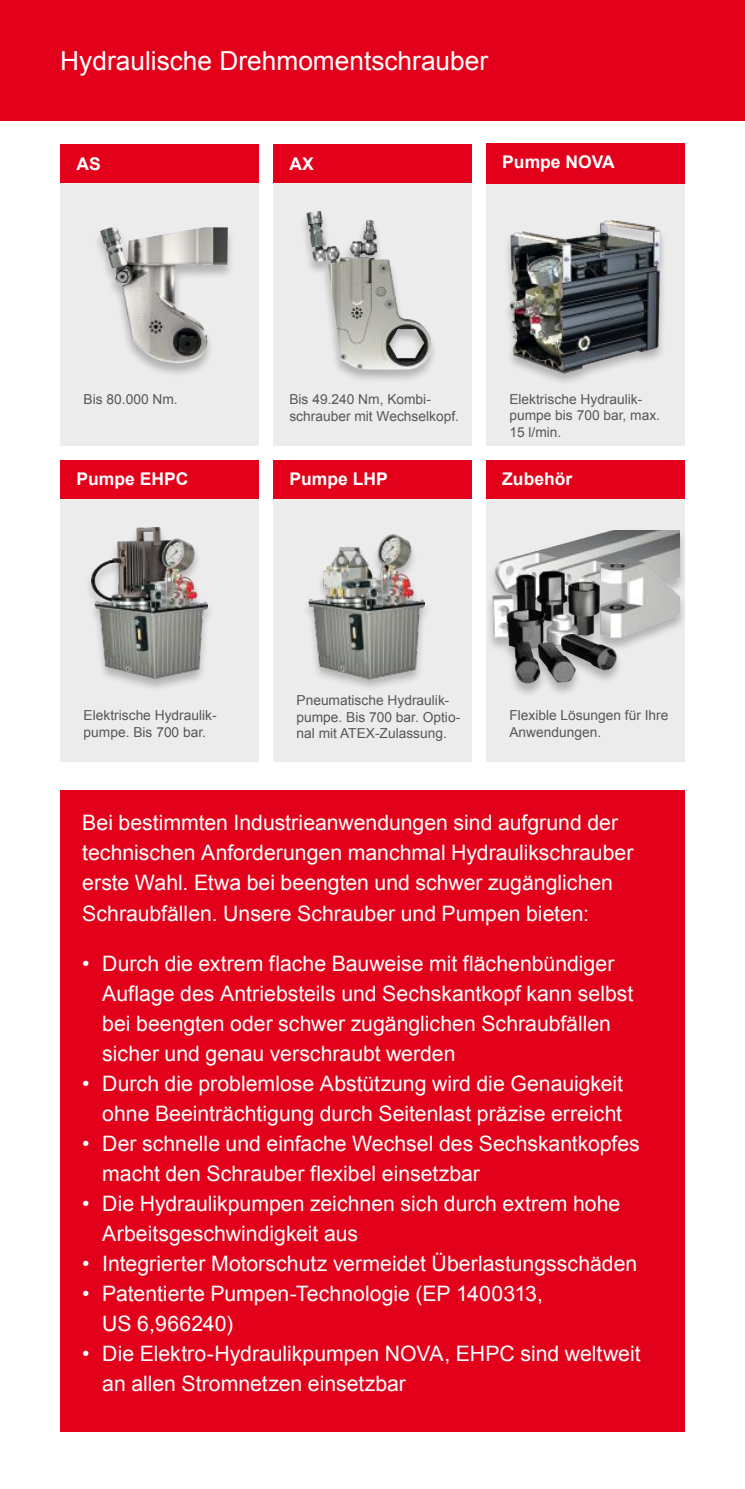
<style>
.page{position:relative;width:745px;height:1489px;background:#fff}
.page>*{position:absolute;margin:0;border:0;box-sizing:border-box;transform-origin:0 0}
.t1{font:26.25px "Arial";color:#fff}
.t2{font:21.25px/30px "Arial";color:#fff}
.t3{font:700 17.5px "Arial";color:#fff}
.t4{font:13.75px/16.5px "Arial";color:#575759}
</style>
<div class="page">
<div style="left:0;top:0;width:744px;height:121px;background:#e2001a"></div>
<div style="left:60px;top:790px;width:624px;height:641px;background:#e2001a"></div>
<div style="left:60px;top:144px;width:199px;height:41px;background:#e2001a"></div>
<div style="left:60px;top:183px;width:199px;height:262px;background:#ececed"></div>
<div style="left:273px;top:144px;width:198px;height:41px;background:#e2001a"></div>
<div style="left:273px;top:183px;width:198px;height:262px;background:#ececed"></div>
<div style="left:485px;top:143px;width:199px;height:41px;background:#e2001a"></div>
<div style="left:485px;top:184px;width:199px;height:261px;background:#ececed"></div>
<div style="left:60px;top:460px;width:199px;height:40px;background:#e2001a"></div>
<div style="left:485px;top:460px;width:199px;height:40px;background:#e2001a"></div>
<div style="left:60px;top:499px;width:199px;height:262px;background:#ececed"></div>
<div style="left:485px;top:499px;width:199px;height:262px;background:#ececed"></div>
<div style="left:273px;top:460px;width:198px;height:40px;background:#e2001a"></div>
<div style="left:273px;top:499px;width:198px;height:262px;background:#ececed"></div>
<div style="left:502px;top:220px;width:165px;height:166px;background:#000;opacity:.25"></div>
<img style="left:505px;top:220px;width:156px;height:156px">
<img style="left:303px;top:211px;width:131px;height:168px">
<div style="left:85px;top:526px;width:130px;height:166px;background:#000;opacity:.25"></div>
<img style="left:92px;top:527px;width:116px;height:152px">
<div style="left:485px;top:530px;width:201px;height:167px;background:#000;opacity:.25"></div>
<img style="left:487px;top:530px;width:192px;height:153px">
<div style="left:302px;top:533px;width:129px;height:159px;background:#000;opacity:.25"></div>
<img style="left:308px;top:534px;width:116px;height:145px">
<div style="left:93px;top:226px;width:142px;height:151px;background:#000;opacity:.25"></div>
<img style="left:100px;top:226px;width:16px;height:46px">
<p class="t1" style="left:60px;top:43px;width:429px">Hydraulische Drehmomentschrauber</p>
<p class="t3" style="left:76px;top:152px;width:26px">AS</p>
<p class="t3" style="left:289px;top:152px;width:26px">AX</p>
<p class="t3" style="left:502px;top:150px;width:114px">Pumpe NOVA</p>
<p class="t4" style="left:84px;top:391px;width:95px">Bis 80.000 Nm.</p>
<p class="t4" style="left:289px;top:391px;width:171px">Bis 49.240 Nm, Kombi&shy;schrauber mit Wechselkopf.</p>
<p class="t4" style="left:509px;top:391px;width:152px">Elektrische Hydraulik&shy;pumpe bis 700 bar, max.<br>15 l/min.</p>
<p class="t3" style="left:76px;top:467px;width:113px">Pumpe EHPC</p>
<p class="t3" style="left:502px;top:467px;width:71px">Zubehör</p>
<p class="t3" style="left:289px;top:467px;width:100px">Pumpe LHP</p>
<p class="t4" style="left:296px;top:692px;width:165px">Pneumatische Hydraulik&shy;pumpe. Bis 700 bar. Optio&shy;nal mit ATEX-Zulassung.</p>
<p class="t4" style="left:84px;top:707px;width:134px">Elektrische Hydraulik&shy;pumpe. Bis 700 bar.</p>
<p class="t4" style="left:509px;top:707px;width:160px">Flexible Lösungen für Ihre<br>Anwendungen.</p>
<p class="t2" style="left:82px;top:808px;width:552px">Bei bestimmten Industrieanwendungen sind aufgrund der technischen Anforderungen manchmal Hydraulikschrauber erste Wahl. Etwa bei beengten und schwer zugänglichen Schraubfällen. Unsere Schrauber und Pumpen bieten:</p>
<p class="t2" style="left:102px;top:948px;width:532px;text-indent:-20px">• Durch die extrem flache Bauweise mit flächenbündiger Auflage des Antriebsteils und Sechskantkopf kann selbst bei beengten oder schwer zugänglichen Schraubfällen sicher und genau verschraubt werden</p>
<p class="t2" style="left:82px;top:1068px;width:542px;text-align:right">• Durch die problemlose Abstützung wird die Genauigkeit ohne Beeinträchtigung durch Seitenlast präzise erreicht</p>
<p class="t2" style="left:102px;top:1128px;width:539px;text-indent:-20px">• Der schnelle und einfache Wechsel des Sechskantkopfes macht den Schrauber flexibel einsetzbar</p>
<p class="t2" style="left:102px;top:1188px;width:519px;text-indent:-20px">• Die Hydraulikpumpen zeichnen sich durch extrem hohe<br>Arbeitsgeschwindigkeit aus</p>
<p class="t2" style="left:82px;top:1248px;width:556px">• Integrierter Motorschutz vermeidet Überlastungsschäden</p>
<p class="t2" style="left:102px;top:1278px;width:442px;text-indent:-20px">• Patentierte Pumpen-Technologie (EP 1400313,<br>US 6,966240)</p>
<p class="t2" style="left:102px;top:1338px;width:539px;text-indent:-20px">• Die Elektro-Hydraulikpumpen NOVA, EHPC sind weltweit an allen Stromnetzen einsetzbar</p>
</div>
